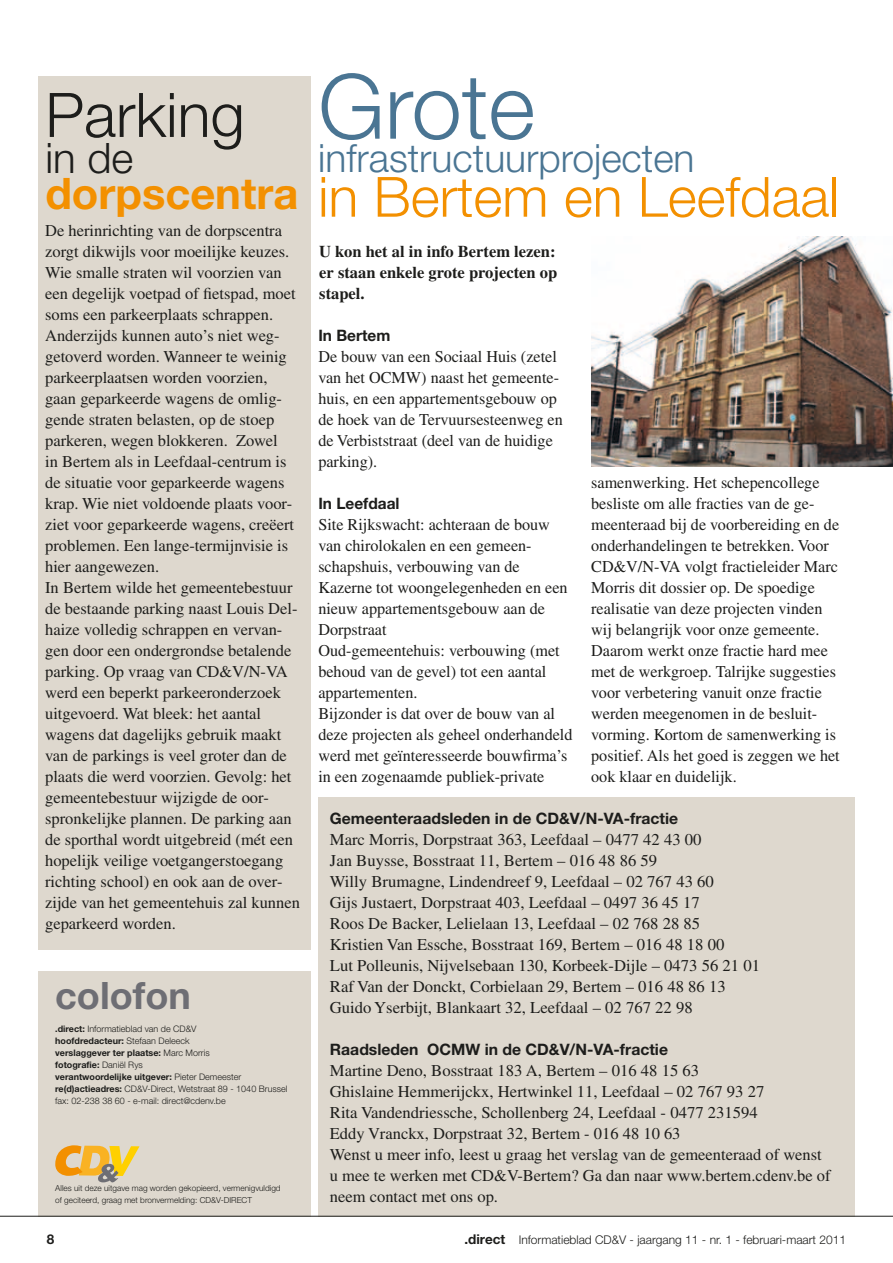
<style>
.page{position:relative;width:893px;height:1263px;background:#fff}
.page>*{position:absolute;margin:0;border:0;box-sizing:border-box;transform-origin:0 0}
.t1{font:300 90px "Helvetica Neue LT Std";color:#4a7593}
.t2{font:300 61.5px "Helvetica Neue LT Std";color:#1d1d1b}
.t3{font:300 55.5px "Helvetica Neue LT Std";color:#f39000}
.t4{font:700 43.5px "Helvetica Neue LT Std";color:#f39000}
.t5{font:300 42px "Helvetica Neue LT Std";color:#1d1d1b}
.t6{font:300 39px "Helvetica Neue LT Std";color:#4a7593}
.t7{font:700 37.8px "Helvetica Neue LT Std";color:#6e6e74}
.t8{font:16.5px/21px "Times LT Std";color:#1d1d1b}
.t9{font:700 16.5px/21px "Times LT Std";color:#1d1d1b;text-align:justify}
.t10{font:700 15.75px "Helvetica Neue LT Std";color:#1d1d1b}
.t11{font:700 13.5px "Helvetica Neue LT Std";color:#1d1d1b}
.t12{font:300 12px "Helvetica Neue LT Std";color:#1d1d1b}
.t13{font:300 9px/12px "Helvetica Neue LT Std";color:#1d1d1b}
.t14{font:300 8.25px/12px "Helvetica Neue LT Std";color:#1d1d1b}
.s1{font-weight:700}
.s2{font-weight:700;font-size:13.5px}
</style>
<div class="page">
<div style="left:38px;top:77px;width:272px;height:873px;background:#ded8ce"></div>
<div style="left:318px;top:797px;width:537px;height:419px;background:#ded8ce"></div>
<div style="left:38px;top:971px;width:272px;height:245px;background:#ded8ce"></div>
<svg style="left:55px;top:1145px;width:85px;height:37px"></svg>
<img style="left:591px;top:236px;width:302px;height:231px">
<hr style="left:0;top:1216px;width:893px;height:1px;background:#1d1d1b">
<h2 class="t2" style="left:45px;top:77px;width:201px">Parking</h2>
<h3 class="t5" style="left:45px;top:132px;width:89px">in de</h3>
<h3 class="t4" style="left:45px;top:167px;width:254px">dorpscentra</h3>
<p class="t8" style="left:45px;top:220px;width:256px">De herinrichting van de dorpscentra zorgt dikwijls voor moeilijke keuzes.<br>Wie smalle straten wil voorzien van een degelijk voetpad of fietspad, moet soms een parkeerplaats schrappen.<br>Anderzijds kunnen auto’s niet weg&shy;getoverd worden. Wanneer te weinig parkeerplaatsen worden voorzien, gaan geparkeerde wagens de omlig&shy;gende straten belasten, op de stoep parkeren, wegen blokkeren. Zowel<br>in Bertem als in Leefdaal-centrum is de situatie voor geparkeerde wagens krap. Wie niet voldoende plaats voor&shy;ziet voor geparkeerde wagens, creëert problemen. Een lange-termijnvisie is hier aangewezen.<br>In Bertem wilde het gemeentebestuur de bestaande parking naast Louis Del&shy;haize volledig schrappen en vervan&shy;gen door een ondergrondse betalende parking. Op vraag van CD&amp;V/N-VA werd een beperkt parkeeronderzoek uitgevoerd. Wat bleek: het aantal wagens dat dagelijks gebruik maakt van de parkings is veel groter dan de plaats die werd voorzien. Gevolg: het gemeentebestuur wijzigde de oor&shy;spronkelijke plannen. De parking aan de sporthal wordt uitgebreid (mét een hopelijk veilige voetgangerstoegang richting school) en ook aan de over&shy;zijde van het gemeentehuis zal kunnen geparkeerd worden.</p>
<h3 class="t7" style="left:55px;top:972px;width:137px">colofon</h3>
<p class="t13" style="left:55px;top:1022px;width:234px"><span class="s1">.direct:</span> Informatieblad van de CD&amp;V<br><span class="s1">hoofdredacteur:</span> Stefaan Deleeck<br><span class="s1">verslaggever ter plaatse:</span> Marc Morris<br><span class="s1">fotografie:</span> Daniël Rys<br><span class="s1">verantwoordelijke uitgever:</span> Pieter Demeester <span class="s1">re(d)actieadres:</span> CD&amp;V-Direct, Wetstraat 89 - 1040 Brussel fax: 02-238 38 60 - e-mail: direct@cdenv.be</p>
<p class="t14" style="left:55px;top:1182px;width:227px">Alles uit deze uitgave mag worden gekopieerd, vermenigvuldigd of geciteerd, graag met bronvermelding: CD&amp;V-DIRECT</p>
<h1 class="t1" style="left:318px;top:52px;width:218px">Grote</h1>
<h3 class="t6" style="left:318px;top:134px;width:378px">infrastructuurprojecten</h3>
<h3 class="t3" style="left:318px;top:163px;width:523px">in Bertem en Leefdaal</h3>
<p class="t9" style="left:319px;top:240px;width:239px">U kon het al in info Bertem lezen: er staan enkele grote projecten op stapel.</p>
<p class="t10" style="left:318px;top:325px;width:74px">In Bertem</p>
<p class="t8" style="left:318px;top:346px;width:246px">De bouw van een Sociaal Huis (zetel van het OCMW) naast het gemeente&shy;huis, en een appartementsgebouw op de hoek van de Tervuursesteenweg en de Verbiststraat (deel van de huidige parking).</p>
<p class="t10" style="left:318px;top:493px;width:83px">In Leefdaal</p>
<p class="t8" style="left:318px;top:514px;width:256px">Site Rijkswacht: achteraan de bouw van chirolokalen en een gemeen&shy;schapshuis, verbouwing van de<br>Kazerne tot woongelegenheden en een nieuw appartementsgebouw aan de<br>Dorpstraat<br>Oud-gemeentehuis: verbouwing (met behoud van de gevel) tot een aantal appartementen.<br>Bijzonder is dat over de bouw van al deze projecten als geheel onderhandeld werd met geïnteresseerde bouwfirma’s in een zogenaamde publiek-private</p>
<p class="t8" style="left:591px;top:472px;width:250px">samenwerking. Het schepencollege besliste om alle fracties van de ge&shy;meenteraad bij de voorbereiding en de onderhandelingen te betrekken. Voor CD&amp;V/N-VA volgt fractieleider Marc Morris dit dossier op. De spoedige realisatie van deze projecten vinden wij belangrijk voor onze gemeente.<br>Daarom werkt onze fractie hard mee met de werkgroep. Talrijke suggesties voor verbetering vanuit onze fractie werden meegenomen in de besluit&shy;vorming. Kortom de samenwerking is positief. Als het goed is zeggen we het ook klaar en duidelijk.</p>
<p class="t10" style="left:330px;top:808px;width:350px">Gemeenteraadsleden in de CD&amp;V/N-VA-fractie</p>
<p class="t8" style="left:330px;top:829px;width:432px">Marc Morris, Dorpstraat 363, Leefdaal – 0477 42 43 00<br>Jan Buysse, Bosstraat 11, Bertem – 016 48 86 59<br>Willy Brumagne, Lindendreef 9, Leefdaal – 02 767 43 60<br>Gijs Justaert, Dorpstraat 403, Leefdaal – 0497 36 45 17<br>Roos De Backer, Lelielaan 13, Leefdaal – 02 768 28 85<br>Kristien Van Essche, Bosstraat 169, Bertem – 016 48 18 00<br>Lut Polleunis, Nijvelsebaan 130, Korbeek-Dijle – 0473 56 21 01<br>Raf Van der Donckt, Corbielaan 29, Bertem – 016 48 86 13<br>Guido Yserbijt, Blankaart 32, Leefdaal – 02 767 22 98</p>
<p class="t10" style="left:330px;top:1039px;width:340px">Raadsleden OCMW in de CD&amp;V/N-VA-fractie</p>
<p class="t8" style="left:330px;top:1060px;width:502px">Martine Deno, Bosstraat 183 A, Bertem – 016 48 15 63<br>Ghislaine Hemmerijckx, Hertwinkel 11, Leefdaal – 02 767 93 27<br>Rita Vandendriessche, Schollenberg 24, Leefdaal - 0477 231594<br>Eddy Vranckx, Dorpstraat 32, Bertem - 016 48 10 63<br>Wenst u meer info, leest u graag het verslag van de gemeenteraad of wenst u mee te werken met CD&amp;V-Bertem? Ga dan naar www.bertem.cdenv.be of neem contact met ons op.</p>
<p class="t11" style="left:47px;top:1231px;width:9px">8</p>
<p class="t12" style="left:464px;top:1232px;width:383px"><span class="s2">.direct</span> Informatieblad CD&amp;V - jaargang 11 - nr. 1 - februari-maart 2011</p>
</div>
